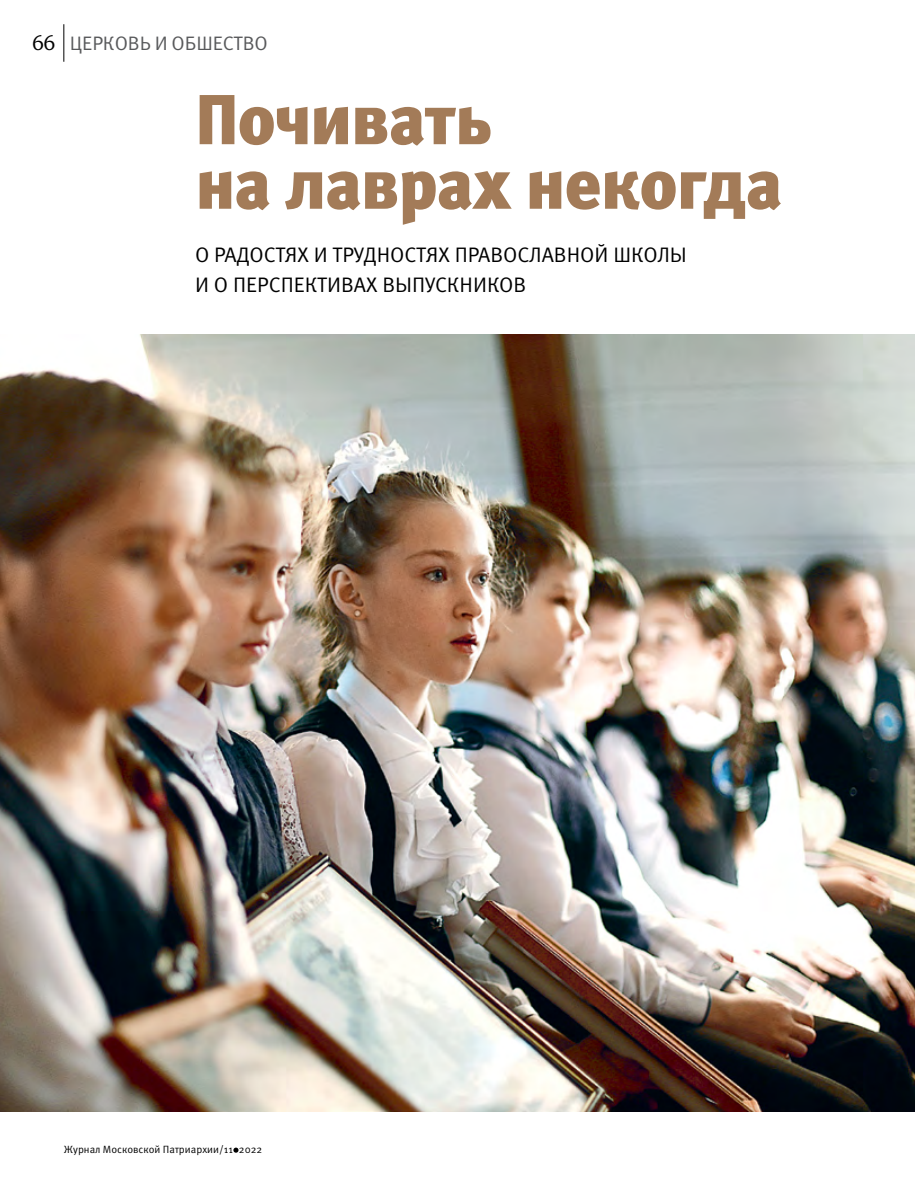
<style>
.page{position:relative;width:915px;height:1191px;background:#fff}
.page>*{position:absolute;margin:0;border:0;box-sizing:border-box;transform-origin:0 0}
.t1{font:900 70.5px/64.5px "Meta Pro";letter-spacing:-.02em;color:#a37b58}
.t2{font:21px/30px "Meta Pro";color:#000}
.t3{font:19.5px "Meta Pro";letter-spacing:-.005em;color:#58595b}
.t4{font:10.5px "Meta Pro";color:#000}
.s1{font-family:"Charter ITC";font-size:21px;color:#000}
</style>
<div class="page">
<svg style="left:233px;top:1147px;width:5px;height:5px"></svg>
<hr style="left:63px;top:24px;width:1px;height:38px;background:#000">
<img style="left:0;top:334px;width:914px;height:777px">
<p class="t3" style="left:32px;top:31px;width:237px"><span class="s1">66</span> ЦЕРКОВЬ И ОБШЕСТВО</p>
<h1 class="t1" style="left:195px;top:90px;width:589px">Почивать<br>на лаврах некогда</h1>
<p class="t2" style="left:195px;top:240px;width:493px">О РАДОСТЯХ И ТРУДНОСТЯХ ПРАВОСЛАВНОЙ ШКОЛЫ<br>И О ПЕРСПЕКТИВАХ ВЫПУСКНИКОВ</p>
<p class="t4" style="left:64px;top:1142px;width:200px">Журнал Московской Патриархии/11 2022</p>
</div>
